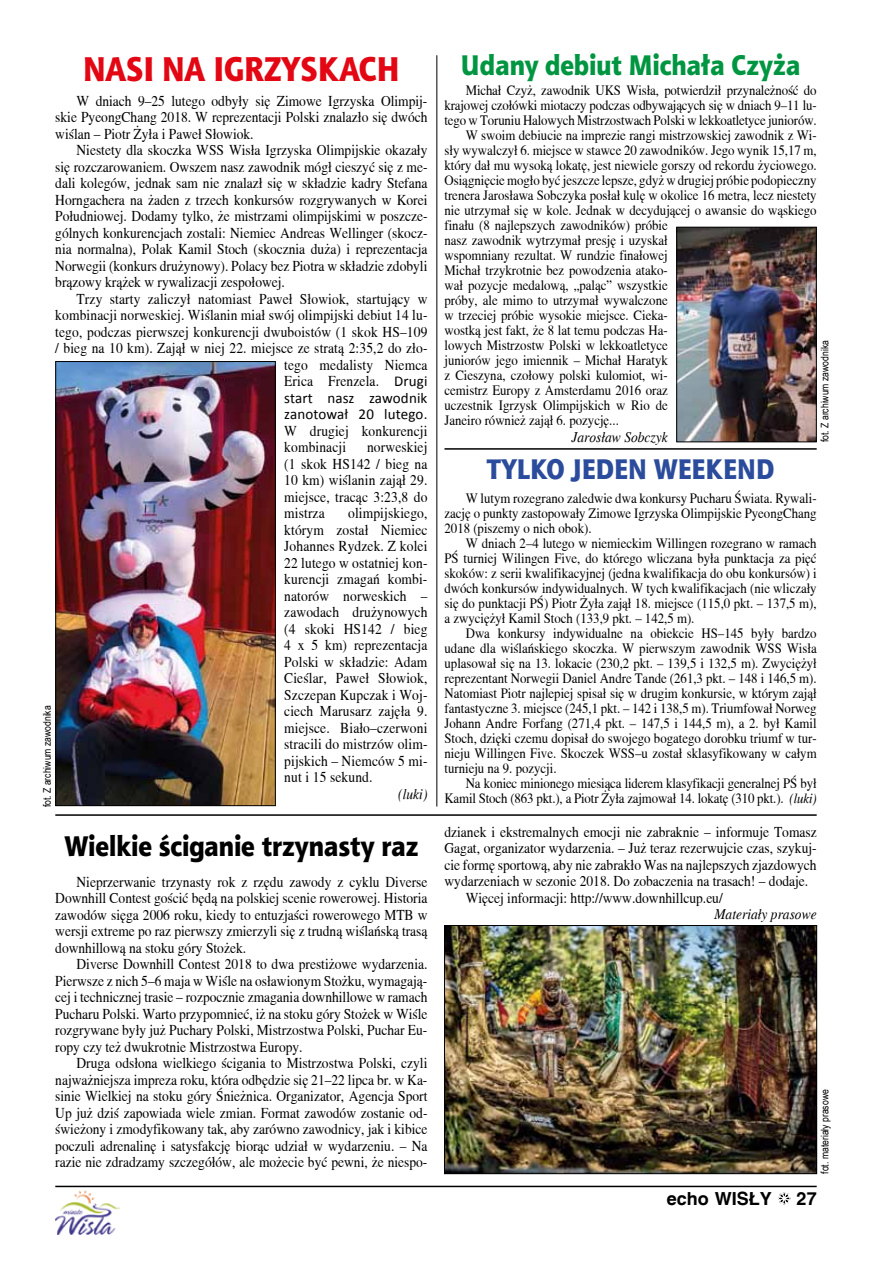
<style>
.page{position:relative;width:872px;height:1263px;background:#fff}
.page>*{position:absolute;margin:0;border:0;box-sizing:border-box;transform-origin:0 0}
.t1{font:34.5px "Aerton TTEFN Black";color:#e30613;scale:.9 1}
.t2{font:28.5px "Aerton TTEFN Black";color:#000;scale:.9 1}
.t3{font:28.5px "Aerton TTEFN Black";color:#009641;scale:.9 1}
.t4{font:28.5px "Aerton TTEFN Black";color:#2b4c9c;scale:.9 1}
.t5{font:700 18px "Switzerland";color:#000}
.t6{font:15px/16.5px "Toronto";color:#000;text-align:justify;scale:.9 1}
.t7{font:italic 15px "Toronto";color:#000;scale:.9 1}
.t8{font:15px/16.5px "Calibri";letter-spacing:.01em;color:#000}
.t9{font:14.25px/15px "Toronto";color:#000;text-align:justify;scale:.9 1}
.t10{font:10.5px "Arial Narrow";color:#000}
.s1{font-family:"Calibri"}
.s2{font-style:italic}
</style>
<div class="page">
<hr style="left:55px;top:1186px;width:761px;height:1px;background:#000">
<svg style="left:778px;top:1192px;width:12px;height:13px"></svg>
<img style="left:55px;top:1191px;width:64px;height:43px">
<img style="left:446px;top:927px;width:369px;height:245px">
<div style="left:444px;top:925px;width:373px;height:249px;border:1px solid #000"></div>
<hr style="left:55px;top:814px;width:761px;height:2px;background:#000">
<img style="left:57px;top:363px;width:217px;height:441px">
<div style="left:55px;top:361px;width:221px;height:445px;border:1px solid #000"></div>
<hr style="left:436px;top:55px;width:1px;height:751px;background:#000">
<hr style="left:444px;top:448px;width:372px;height:2px;background:#000">
<img style="left:678px;top:229px;width:136px;height:211px">
<div style="left:676px;top:227px;width:140px;height:215px;border:1px solid #000"></div>
<h1 class="t1" style="left:83px;top:48px;width:353px">NASI NA IGRZYSKACH</h1>
<p class="t6" style="left:55px;top:93px;width:415px;text-indent:21px">W dniach 9–25 lutego odbyły się Zimowe Igrzyska Olimpij&shy;skie PyeongChang 2018. W reprezentacji Polski znalazło się dwóch wiślan – Piotr Żyła i Paweł Słowiok.</p>
<p class="t6" style="left:55px;top:142px;width:415px;text-indent:21px">Niestety dla skoczka WSS Wisła Igrzyska Olimpijskie okazały się rozczarowaniem. Owszem nasz zawodnik mógł cieszyć się z me&shy;dali kolegów, jednak sam nie znalazł się w składzie kadry Stefana Horngachera na żaden z trzech konkursów rozgrywanych w Korei Południowej. Dodamy tylko, że mistrzami olimpijskimi w poszcze&shy;gólnych konkurencjach zostali: Niemiec Andreas Wellinger (skocz&shy;nia normalna), Polak Kamil Stoch (skocznia duża) i reprezentacja Norwegii (konkurs drużynowy). Polacy bez Piotra w składzie zdobyli brązowy krążek w rywalizacji zespołowej.</p>
<p class="t6" style="left:55px;top:291px;width:415px;text-align:right">Trzy starty zaliczył natomiast Paweł Słowiok, startujący w kombinacji norweskiej. Wiślanin miał swój olimpijski debiut 14 lu&shy;tego, podczas pierwszej konkurencji dwuboistów (1 skok HS–109 / bieg na 10 km). Zajął w niej 22. miejsce ze stratą 2:35,2 do zło&shy;tego medalisty Niemca<br>Erica Frenzela. <span class="s1">Drugi</span></p>
<p class="t8" style="left:284px;top:390px;width:145px">start nasz zawodnik zanotował 20 lutego.</p>
<p class="t6" style="left:284px;top:423px;width:161px">W drugiej konkurencji kombinacji</p>
<p class="t6" style="left:284px;top:439px;width:161px;text-indent:83px">norweskiej (1 skok HS142 / bieg na 10 km) wiślanin zajął 29. miejsce, tracąc 3:23,8 do mistrza</p>
<p class="t6" style="left:284px;top:505px;width:161px;text-indent:64px">olimpijskiego, którym został Niemiec Johannes Rydzek. Z kolei 22 lutego w ostatniej kon&shy;kurencji zmagań kombi&shy;natorów norweskich – zawodach drużynowych (4 skoki HS142 / bieg 4 x 5 km) reprezentacja Polski w składzie: Adam Cieślar, Paweł Słowiok, Szczepan Kupczak i Woj&shy;ciech Marusarz zajęła 9. miejsce. Biało–czerwoni stracili do mistrzów olim&shy;pijskich – Niemców 5 mi&shy;nut i 15 sekund.</p>
<p class="t7" style="left:398px;top:786px;width:34px">(luki)</p>
<p class="t10" style="left:39px;top:807px;width:103px;rotate:-90deg">fot. Z archiwum zawodnika</p>
<h2 class="t2" style="left:64px;top:828px;width:395px">Wielkie ściganie trzynasty raz</h2>
<p class="t6" style="left:55px;top:873px;width:415px;text-indent:21px">Nieprzerwanie trzynasty rok z rzędu zawody z cyklu Diverse Downhill Contest gościć będą na polskiej scenie rowerowej. Historia zawodów sięga 2006 roku, kiedy to entuzjaści rowerowego MTB w wersji extreme po raz pierwszy zmierzyli się z trudną wiślańską trasą downhillową na stoku góry Stożek.</p>
<p class="t6" style="left:55px;top:956px;width:415px;text-indent:21px">Diverse Downhill Contest 2018 to dwa prestiżowe wydarzenia.<br>Pierwsze z nich 5–6 maja w Wiśle na osławionym Stożku, wymagają&shy;cej i technicznej trasie – rozpocznie zmagania downhillowe w ramach Pucharu Polski. Warto przypomnieć, iż na stoku góry Stożek w Wiśle rozgrywane były już Puchary Polski, Mistrzostwa Polski, Puchar Eu&shy;ropy czy też dwukrotnie Mistrzostwa Europy.</p>
<p class="t6" style="left:55px;top:1055px;width:415px;text-indent:21px">Druga odsłona wielkiego ścigania to Mistrzostwa Polski, czyli najważniejsza impreza roku, która odbędzie się 21–22 lipca br. w Ka&shy;sinie Wielkiej na stoku góry Śnieżnica. Organizator, Agencja Sport Up już dziś zapowiada wiele zmian. Format zawodów zostanie od&shy;świeżony i zmodyfikowany tak, aby zarówno zawodnicy, jak i kibice poczuli adrenalinę i satysfakcję biorąc udział w wydarzeniu. – Na razie nie zdradzamy szczegółów, ale możecie być pewni, że niespo-</p>
<h2 class="t3" style="left:461px;top:47px;width:378px">Udany debiut Michała Czyża</h2>
<p class="t9" style="left:466px;top:83px;width:391px">Michał Czyż, zawodnik UKS Wisła, potwierdził przynależność do</p>
<p class="t9" style="left:444px;top:98px;width:415px">krajowej czołówki miotaczy podczas odbywających się w dniach 9–11 lu-</p>
<p class="t9" style="left:444px;top:113px;width:415px">tego w Toruniu Halowych Mistrzostwach Polski w lekkoatletyce juniorów.</p>
<p class="t9" style="left:466px;top:128px;width:391px">W swoim debiucie na imprezie rangi mistrzowskiej zawodnik z Wi-</p>
<p class="t9" style="left:444px;top:143px;width:415px">sły wywalczył 6. miejsce w stawce 20 zawodników. Jego wynik 15,17 m,</p>
<p class="t9" style="left:444px;top:158px;width:415px">który dał mu wysoką lokatę, jest niewiele gorszy od rekordu życiowego.</p>
<p class="t9" style="left:444px;top:173px;width:415px">Osiągnięcie mogło być jeszcze lepsze, gdyż w drugiej próbie podopieczny</p>
<p class="t9" style="left:444px;top:188px;width:415px">trenera Jarosława Sobczyka posłał kulę w okolice 16 metra, lecz niestety</p>
<p class="t9" style="left:444px;top:203px;width:415px">nie utrzymał się w kole. Jednak w decydującej o awansie do wąskiego</p>
<p class="t9" style="left:444px;top:218px;width:250px">finału (8 najlepszych zawodników) próbie</p>
<p class="t9" style="left:444px;top:233px;width:250px">nasz zawodnik wytrzymał presję i uzyskał</p>
<p class="t9" style="left:444px;top:248px;width:250px">wspomniany rezultat. W rundzie finałowej</p>
<p class="t9" style="left:444px;top:263px;width:250px">Michał trzykrotnie bez powodzenia atako-</p>
<p class="t9" style="left:444px;top:278px;width:250px">wał pozycje medalową, „paląc” wszystkie</p>
<p class="t9" style="left:444px;top:293px;width:250px">próby, ale mimo to utrzymał wywalczone</p>
<p class="t9" style="left:444px;top:308px;width:250px">w trzeciej próbie wysokie miejsce. Cieka-</p>
<p class="t9" style="left:444px;top:323px;width:250px">wostką jest fakt, że 8 lat temu podczas Ha-</p>
<p class="t9" style="left:444px;top:338px;width:250px">lowych Mistrzostw Polski w lekkoatletyce</p>
<p class="t9" style="left:444px;top:353px;width:250px">juniorów jego imiennik – Michał Haratyk</p>
<p class="t9" style="left:444px;top:368px;width:250px">z Cieszyna, czołowy polski kulomiot, wi-</p>
<p class="t9" style="left:444px;top:383px;width:250px">cemistrz Europy z Amsterdamu 2016 oraz</p>
<p class="t9" style="left:444px;top:398px;width:250px">uczestnik Igrzysk Olimpijskich w Rio de</p>
<p class="t9" style="left:444px;top:413px;width:195px">Janeiro również zajął 6. pozycję...</p>
<p class="t7" style="left:571px;top:429px;width:109px">Jarosław Sobczyk</p>
<h2 class="t4" style="left:487px;top:452px;width:321px">TYLKO JEDEN WEEKEND</h2>
<p class="t9" style="left:444px;top:491px;width:415px;text-indent:21px">W lutym rozegrano zaledwie dwa konkursy Pucharu Świata. Rywali&shy;zację o punkty zastopowały Zimowe Igrzyska Olimpijskie PyeongChang 2018 (piszemy o nich obok).</p>
<p class="t9" style="left:444px;top:536px;width:415px;text-indent:21px">W dniach 2–4 lutego w niemieckim Willingen rozegrano w ramach PŚ turniej Wilingen Five, do którego wliczana była punktacja za pięć skoków: z serii kwalifikacyjnej (jedna kwalifikacja do obu konkursów) i dwóch konkursów indywidualnych. W tych kwalifikacjach (nie wliczały się do punktacji PŚ) Piotr Żyła zajął 18. miejsce (115,0 pkt. – 137,5 m), a zwyciężył Kamil Stoch (133,9 pkt. – 142,5 m).</p>
<p class="t9" style="left:444px;top:626px;width:415px;text-indent:21px">Dwa konkursy indywidualne na obiekcie HS–145 były bardzo udane dla wiślańskiego skoczka. W pierwszym zawodnik WSS Wisła uplasował się na 13. lokacie (230,2 pkt. – 139,5 i 132,5 m). Zwyciężył reprezentant Norwegii Daniel Andre Tande (261,3 pkt. – 148 i 146,5 m).<br>Natomiast Piotr najlepiej spisał się w drugim konkursie, w którym zajął fantastyczne 3. miejsce (245,1 pkt. – 142 i 138,5 m). Triumfował Norweg Johann Andre Forfang (271,4 pkt. – 147,5 i 144,5 m), a 2. był Kamil Stoch, dzięki czemu dopisał do swojego bogatego dorobku triumf w tur&shy;nieju Willingen Five. Skoczek WSS–u został sklasyfikowany w całym turnieju na 9. pozycji.</p>
<p class="t9" style="left:444px;top:776px;width:415px;text-align:right">Na koniec minionego miesiąca liderem klasyfikacji generalnej PŚ był<br>Kamil Stoch (863 pkt.), a Piotr Żyła zajmował 14. lokatę (310 pkt.). <span class="s2">(luki)</span></p>
<p class="t10" style="left:817px;top:442px;width:103px;rotate:-90deg">fot. Z archiwum zawodnika</p>
<p class="t6" style="left:444px;top:823px;width:415px">dzianek i ekstremalnych emocji nie zabraknie – informuje Tomasz</p>
<p class="t6" style="left:444px;top:840px;width:415px">Gagat, organizator wydarzenia. – Już teraz rezerwujcie czas, szykuj-</p>
<p class="t6" style="left:444px;top:856px;width:415px">cie formę sportową, aby nie zabrakło Was na najlepszych zjazdowych</p>
<p class="t6" style="left:444px;top:873px;width:406px">wydarzeniach w sezonie 2018. Do zobaczenia na trasach! – dodaje.</p>
<p class="t6" style="left:466px;top:889px;width:287px">Więcej informacji: http://www.downhillcup.eu/</p>
<p class="t7" style="left:714px;top:906px;width:115px">Materiały prasowe</p>
<p class="t10" style="left:817px;top:1174px;width:86px;rotate:-90deg">fot. materiały prasowe</p>
<p class="t5" style="left:667px;top:1187px;width:107px">echo WISŁY</p>
<p class="t5" style="left:796px;top:1187px;width:22px">27</p>
</div>
